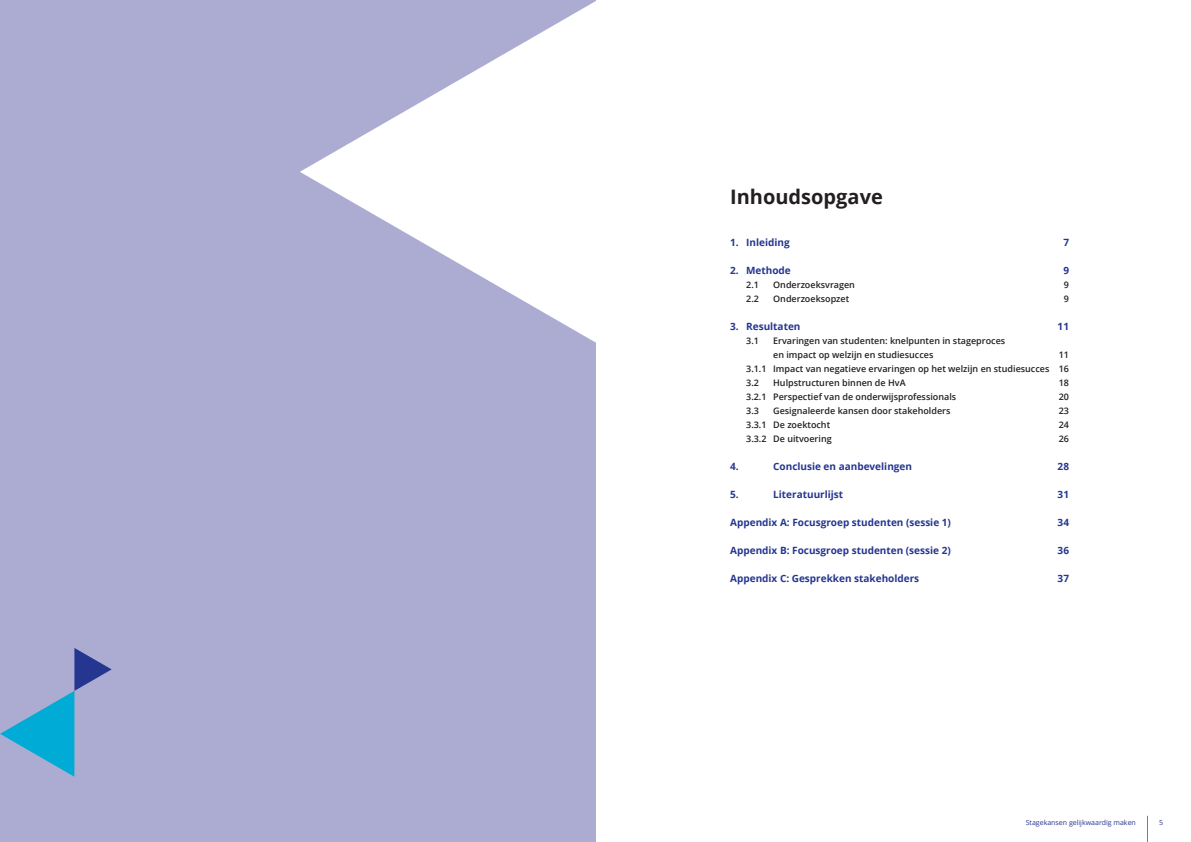
<style>
.page{position:relative;width:1191px;height:842px;background:#fff}
.page>*{position:absolute;margin:0;border:0;box-sizing:border-box;transform-origin:0 0}
.t1{font:700 20px "Open Sans";color:#231f20}
.t2{font:700 10px "Open Sans";color:#253690}
.t3{font:600 9px/14px "Open Sans";color:#231f20}
.t4{font:7px "Open Sans";color:#253690}
</style>
<div class="page">
<svg style="left:1147px;top:816px;width:1px;height:26px"></svg>
<div style="left:0;top:0;width:595px;height:842px;background:#acacd3"></div>
<svg style="left:300px;top:0;width:296px;height:344px"></svg>
<svg style="left:0;top:648px;width:112px;height:129px"></svg>
<h1 class="t1" style="left:730px;top:183px;width:154px">Inhoudsopgave</h1>
<p class="t2" style="left:730px;top:235px;width:61px">1. Inleiding</p>
<p class="t2" style="left:1063px;top:235px;width:7px">7</p>
<p class="t2" style="left:730px;top:263px;width:62px">2. Methode</p>
<p class="t2" style="left:1063px;top:263px;width:7px">9</p>
<p class="t3" style="left:746px;top:278px;width:14px">2.1</p>
<p class="t3" style="left:773px;top:278px;width:83px">Onderzoeksvragen</p>
<p class="t3" style="left:1064px;top:278px;width:7px">9</p>
<p class="t3" style="left:746px;top:292px;width:14px">2.2</p>
<p class="t3" style="left:773px;top:292px;width:78px">Onderzoeksopzet</p>
<p class="t3" style="left:1064px;top:292px;width:7px">9</p>
<p class="t2" style="left:730px;top:319px;width:72px">3. Resultaten</p>
<p class="t2" style="left:1057px;top:319px;width:13px">11</p>
<p class="t3" style="left:746px;top:334px;width:14px">3.1</p>
<p class="t3" style="left:773px;top:334px;width:234px">Ervaringen van studenten: knelpunten in stageproces en impact op welzijn en studiesucces</p>
<p class="t3" style="left:746px;top:348px;width:324px;text-align:justify;text-indent:312px">11<br>3.1.1 Impact van negatieve ervaringen op het welzijn en studiesucces 16<br>3.2</p>
<p class="t3" style="left:773px;top:376px;width:134px">Hulpstructuren binnen de HvA</p>
<p class="t3" style="left:1058px;top:376px;width:12px">18</p>
<p class="t3" style="left:746px;top:390px;width:211px">3.2.1 Perspectief van de onderwijsprofessionals</p>
<p class="t3" style="left:1058px;top:390px;width:12px">20</p>
<p class="t3" style="left:746px;top:404px;width:14px">3.3</p>
<p class="t3" style="left:773px;top:404px;width:179px">Gesignaleerde kansen door stakeholders</p>
<p class="t3" style="left:1058px;top:404px;width:12px">23</p>
<p class="t3" style="left:746px;top:418px;width:86px">3.3.1 De zoektocht</p>
<p class="t3" style="left:1058px;top:418px;width:12px">24</p>
<p class="t3" style="left:746px;top:432px;width:87px">3.3.2 De uitvoering</p>
<p class="t3" style="left:1058px;top:432px;width:12px">26</p>
<p class="t2" style="left:730px;top:459px;width:10px">4.</p>
<p class="t2" style="left:773px;top:459px;width:140px">Conclusie en aanbevelingen</p>
<p class="t2" style="left:1057px;top:459px;width:13px">28</p>
<p class="t2" style="left:730px;top:487px;width:10px">5.</p>
<p class="t2" style="left:773px;top:487px;width:72px">Literatuurlijst</p>
<p class="t2" style="left:1057px;top:487px;width:13px">31</p>
<p class="t2" style="left:730px;top:515px;width:222px">Appendix A: Focusgroep studenten (sessie 1)</p>
<p class="t2" style="left:1057px;top:515px;width:13px">34</p>
<p class="t2" style="left:730px;top:543px;width:222px">Appendix B: Focusgroep studenten (sessie 2)</p>
<p class="t2" style="left:1057px;top:543px;width:13px">36</p>
<p class="t2" style="left:730px;top:571px;width:191px">Appendix C: Gesprekken stakeholders</p>
<p class="t2" style="left:1057px;top:571px;width:13px">37</p>
<p class="t4" style="left:1025px;top:817px;width:112px">Stagekansen gelijkwaardig maken</p>
<p class="t4" style="left:1159px;top:817px;width:6px">5</p>
</div>
